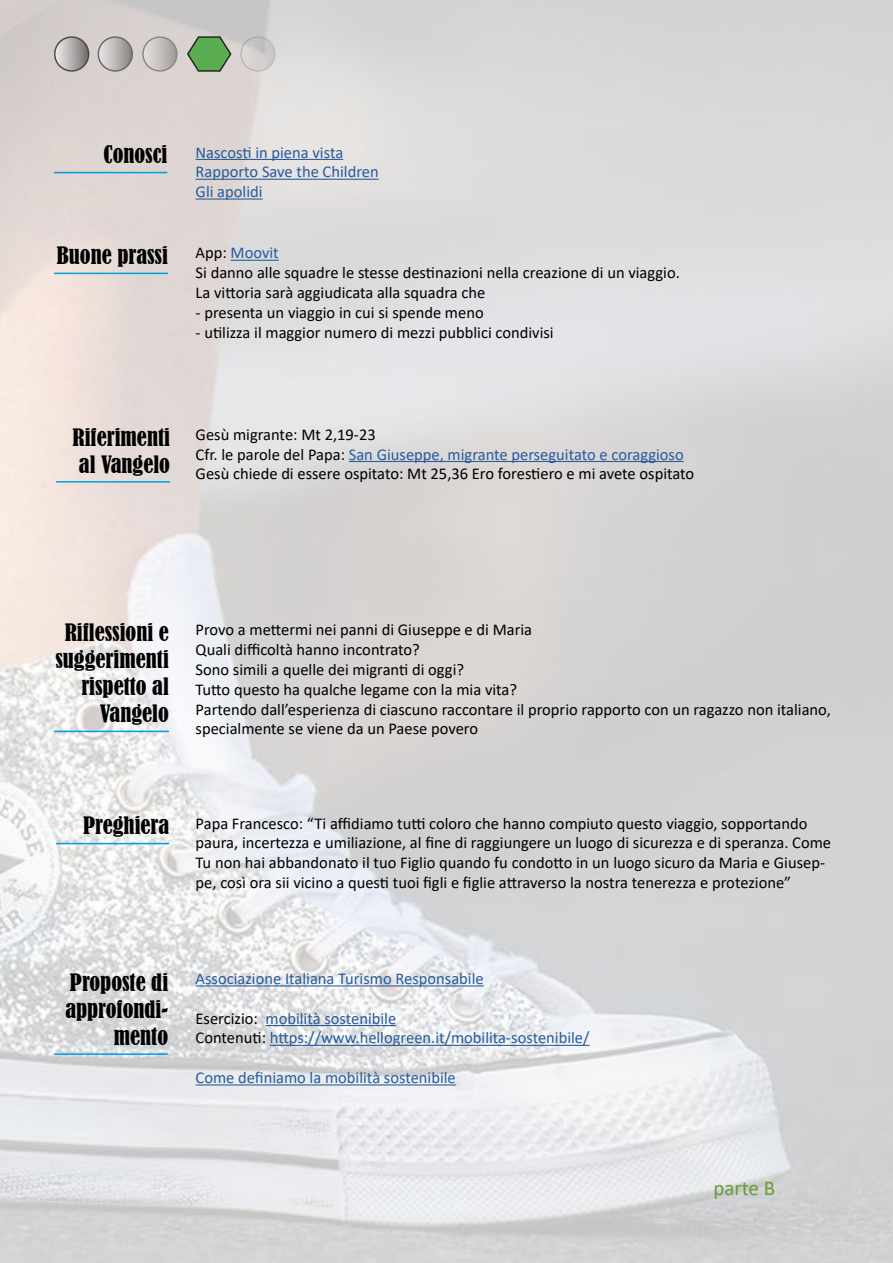
<style>
.page{position:relative;width:893px;height:1263px;background:#fff}
.page>*{position:absolute;margin:0;border:0;box-sizing:border-box;transform-origin:0 0}
.t1{font:condensed 22.5px/27px "Bernard";color:#000;text-align:right}
.t2{font:21px "Calibri";color:#6a9c3a}
.t3{font:16.5px/19.8px "Calibri";color:#000}
.t4{font:16.5px/19.8px "Calibri";color:#275b9b}
.s1{color:#275b9b}
.s2{color:#000}
</style>
<div class="page">
<img style="left:0;top:0;width:893px;height:1263px">
<hr style="left:54px;top:273px;width:114px;height:1px;background:#009fe3">
<hr style="left:54px;top:172px;width:113px;height:1px;background:#009fe3">
<hr style="left:56px;top:481px;width:114px;height:2px;background:#009fe3">
<hr style="left:54px;top:731px;width:115px;height:1px;background:#009fe3">
<hr style="left:56px;top:843px;width:113px;height:1px;background:#009fe3">
<hr style="left:54px;top:1053px;width:114px;height:2px;background:#009fe3">
<hr style="left:196px;top:159px;width:147px;height:1px;background:#275b9b">
<hr style="left:196px;top:179px;width:183px;height:1px;background:#275b9b">
<hr style="left:196px;top:198px;width:67px;height:2px;background:#275b9b">
<hr style="left:231px;top:260px;width:48px;height:1px;background:#275b9b">
<hr style="left:349px;top:461px;width:335px;height:1px;background:#275b9b">
<hr style="left:196px;top:985px;width:288px;height:1px;background:#275b9b">
<hr style="left:265px;top:1025px;width:131px;height:1px;background:#275b9b">
<hr style="left:270px;top:1045px;width:319px;height:1px;background:#275b9b">
<hr style="left:196px;top:1084px;width:260px;height:1px;background:#275b9b">
<svg style="left:241px;top:37px;width:34px;height:34px"></svg>
<div style="left:240px;top:36px;width:36px;height:36px;border:2px solid #000;border-radius:50%"></div>
<svg style="left:143px;top:37px;width:34px;height:34px"></svg>
<div style="left:142px;top:36px;width:36px;height:36px;border:2px solid #000;border-radius:50%"></div>
<svg style="left:98px;top:37px;width:34px;height:34px"></svg>
<div style="left:98px;top:36px;width:35px;height:36px;border:2px solid #000;border-radius:50%"></div>
<svg style="left:55px;top:37px;width:34px;height:34px"></svg>
<div style="left:54px;top:36px;width:35px;height:36px;border:2px solid #000;border-radius:50%"></div>
<svg style="left:186px;top:35px;width:46px;height:37px;background:#7ba972"></svg>
<h1 class="t1" style="left:104px;top:141px;width:65px">Conosci</h1>
<h1 class="t1" style="left:57px;top:242px;width:113px">Buone prassi</h1>
<p class="t4" style="left:196px;top:142px;width:185px">Nascosti in piena vista<br>Rapporto Save the Children<br>Gli apolidi</p>
<p class="t3" style="left:196px;top:243px;width:486px">App: <span class="s1">Moovit<br></span>Si danno alle squadre le stesse destinazioni nella creazione di un viaggio.<br>La vittoria sarà aggiudicata alla squadra che</p>
<p class="t3" style="left:196px;top:302px;width:290px">- presenta un viaggio in cui si spende meno</p>
<p class="t3" style="left:196px;top:322px;width:360px">- utilizza il maggior numero di mezzi pubblici condivisi</p>
<h1 class="t1" style="left:73px;top:424px;width:99px;text-align:left">Riferimenti al Vangelo</h1>
<p class="t3" style="left:196px;top:424px;width:500px">Gesù migrante: Mt 2,19-23<br>Cfr. le parole del Papa: <span class="s1">San Giuseppe, migrante perseguitato e coraggioso<br></span>Gesù chiede di essere ospitato: Mt 25,36 Ero forestiero e mi avete ospitato</p>
<h1 class="t1" style="left:55px;top:619px;width:115px">Riflessioni e suggerimenti rispetto al<br>Vangelo</h1>
<p class="t3" style="left:196px;top:619px;width:637px">Provo a mettermi nei panni di Giuseppe e di Maria<br>Quali difficoltà hanno incontrato?<br>Sono simili a quelle dei migranti di oggi?<br>Tutto questo ha qualche legame con la mia vita?<br>Partendo dall’esperienza di ciascuno raccontare il proprio rapporto con un ragazzo non italiano, specialmente se viene da un Paese povero</p>
<h1 class="t1" style="left:83px;top:812px;width:88px">Preghiera</h1>
<p class="t3" style="left:196px;top:813px;width:637px">Papa Francesco: “Ti affidiamo tutti coloro che hanno compiuto questo viaggio, sopportando paura, incertezza e umiliazione, al fine di raggiungere un luogo di sicurezza e di speranza. Come Tu non hai abbandonato il tuo Figlio quando fu condotto in un luogo sicuro da Maria e Giusep&shy;pe, così ora sii vicino a questi tuoi figli e figlie attraverso la nostra tenerezza e protezione”</p>
<h1 class="t1" style="left:65px;top:969px;width:104px">Proposte di approfondi&shy;mento</h1>
<p class="t4" style="left:196px;top:968px;width:290px">Associazione Italiana Turismo Responsabile</p>
<p class="t4" style="left:196px;top:1008px;width:395px"><span class="s2">Esercizio:</span> mobilità sostenibile<br><span class="s2">Contenuti:</span> https://www.hellogreen.it/mobilita-sostenibile/</p>
<p class="t4" style="left:196px;top:1067px;width:262px">Come definiamo la mobilità sostenibile</p>
<p class="t2" style="left:713px;top:1173px;width:63px">parte B</p>
</div>
